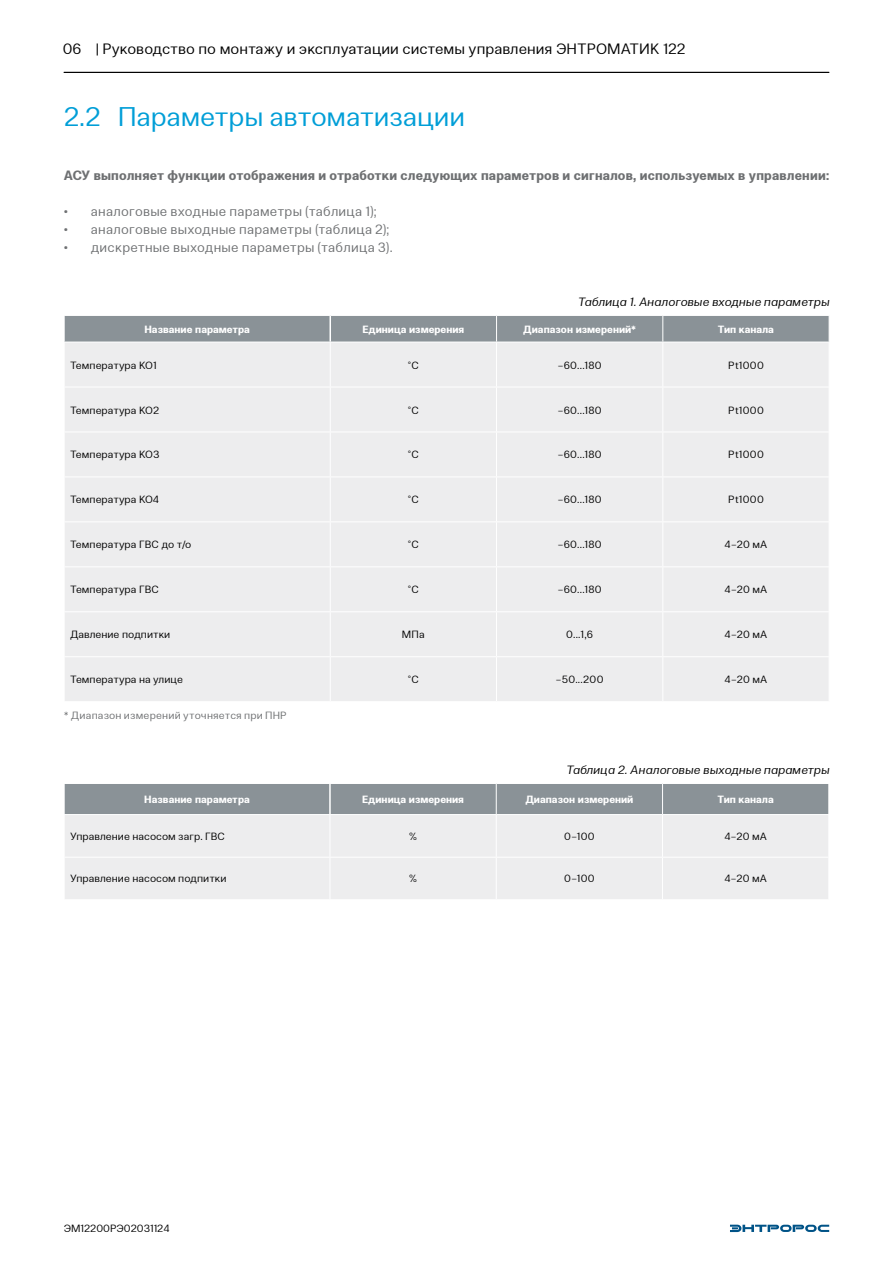
<style>
.page{position:relative;width:893px;height:1263px;background:#fff}
.page>*{position:absolute;margin:0;border:0;box-sizing:border-box;transform-origin:0 0}
.t1{font:27px "Clinica Pro";letter-spacing:-.01em;color:#009ed7}
.t2{font:15px "Clinica Pro";color:#000}
.t3{font:13.5px "Clinica Pro";letter-spacing:.015em;color:#6e7072}
.t4{font:700 13.5px "Clinica Pro";letter-spacing:.01em;color:#6e7072}
.t5{font:italic 12px "Clinica Pro";color:#000}
.t6{font:10.5px "Clinica Pro";color:#000}
.t7{font:700 10.5px "Clinica Pro";color:#fff}
.t8{font:10.5px "Clinica Pro";letter-spacing:.015em;color:#6e7072}
</style>
<div class="page">
<hr style="left:64px;top:72px;width:765px;height:1px;background:#000">
<svg style="left:730px;top:1225px;width:99px;height:7px"></svg>
<div style="left:65px;top:343px;width:764px;height:358px;background:#ededee"></div>
<hr style="left:64px;top:432px;width:266px;height:1px;background:#fff">
<hr style="left:330px;top:432px;width:167px;height:1px;background:#fff">
<hr style="left:64px;top:521px;width:266px;height:1px;background:#fff">
<hr style="left:330px;top:521px;width:167px;height:1px;background:#fff">
<hr style="left:330px;top:566px;width:167px;height:1px;background:#fff">
<hr style="left:330px;top:656px;width:167px;height:1px;background:#fff">
<hr style="left:330px;top:522px;width:1px;height:44px;background:#fff">
<hr style="left:330px;top:567px;width:1px;height:44px;background:#fff">
<hr style="left:330px;top:611px;width:167px;height:1px;background:#fff">
<hr style="left:330px;top:612px;width:1px;height:44px;background:#fff">
<hr style="left:330px;top:657px;width:1px;height:44px;background:#fff">
<hr style="left:64px;top:566px;width:266px;height:1px;background:#fff">
<hr style="left:64px;top:611px;width:266px;height:1px;background:#fff">
<hr style="left:64px;top:656px;width:266px;height:1px;background:#fff">
<hr style="left:330px;top:387px;width:167px;height:1px;background:#fff">
<hr style="left:497px;top:387px;width:166px;height:1px;background:#fff">
<hr style="left:663px;top:387px;width:166px;height:1px;background:#fff">
<hr style="left:497px;top:432px;width:166px;height:1px;background:#fff">
<hr style="left:663px;top:432px;width:166px;height:1px;background:#fff">
<hr style="left:330px;top:476px;width:167px;height:1px;background:#fff">
<hr style="left:497px;top:476px;width:166px;height:1px;background:#fff">
<hr style="left:663px;top:476px;width:166px;height:1px;background:#fff">
<hr style="left:497px;top:521px;width:166px;height:1px;background:#fff">
<hr style="left:663px;top:521px;width:166px;height:1px;background:#fff">
<hr style="left:497px;top:566px;width:166px;height:1px;background:#fff">
<hr style="left:663px;top:566px;width:166px;height:1px;background:#fff">
<hr style="left:497px;top:611px;width:166px;height:1px;background:#fff">
<hr style="left:663px;top:611px;width:166px;height:1px;background:#fff">
<hr style="left:497px;top:656px;width:166px;height:1px;background:#fff">
<hr style="left:663px;top:656px;width:166px;height:1px;background:#fff">
<svg style="left:64px;top:315px;width:765px;height:27px;background:#90989c"></svg>
<hr style="left:64px;top:387px;width:266px;height:1px;background:#fff">
<hr style="left:64px;top:476px;width:266px;height:1px;background:#fff">
<hr style="left:329px;top:316px;width:2px;height:26px;background:#fff">
<hr style="left:330px;top:342px;width:1px;height:45px;background:#fff">
<hr style="left:496px;top:342px;width:1px;height:45px;background:#fff">
<hr style="left:662px;top:342px;width:1px;height:45px;background:#fff">
<hr style="left:330px;top:387px;width:1px;height:45px;background:#fff">
<hr style="left:496px;top:387px;width:1px;height:45px;background:#fff">
<hr style="left:662px;top:387px;width:1px;height:45px;background:#fff">
<hr style="left:330px;top:432px;width:1px;height:44px;background:#fff">
<hr style="left:496px;top:432px;width:1px;height:44px;background:#fff">
<hr style="left:662px;top:432px;width:1px;height:44px;background:#fff">
<hr style="left:330px;top:477px;width:1px;height:44px;background:#fff">
<hr style="left:496px;top:477px;width:1px;height:44px;background:#fff">
<hr style="left:662px;top:477px;width:1px;height:44px;background:#fff">
<hr style="left:496px;top:522px;width:1px;height:44px;background:#fff">
<hr style="left:662px;top:522px;width:1px;height:44px;background:#fff">
<hr style="left:496px;top:567px;width:1px;height:44px;background:#fff">
<hr style="left:662px;top:567px;width:1px;height:44px;background:#fff">
<hr style="left:496px;top:612px;width:1px;height:44px;background:#fff">
<hr style="left:662px;top:612px;width:1px;height:44px;background:#fff">
<hr style="left:496px;top:657px;width:1px;height:44px;background:#fff">
<hr style="left:662px;top:657px;width:1px;height:44px;background:#fff">
<div style="left:65px;top:784px;width:763px;height:30px;background:#8a9297"></div>
<div style="left:65px;top:815px;width:763px;height:84px;background:#ededee"></div>
<hr style="left:64px;top:857px;width:266px;height:1px;background:#fff">
<hr style="left:330px;top:815px;width:1px;height:42px;background:#fff">
<hr style="left:330px;top:857px;width:166px;height:1px;background:#fff">
<hr style="left:330px;top:857px;width:1px;height:42px;background:#fff">
<hr style="left:496px;top:784px;width:1px;height:30px;background:#fff">
<hr style="left:662px;top:784px;width:1px;height:30px;background:#fff">
<hr style="left:496px;top:857px;width:166px;height:1px;background:#fff">
<hr style="left:662px;top:857px;width:167px;height:1px;background:#fff">
<hr style="left:329px;top:784px;width:2px;height:30px;background:#fff">
<hr style="left:496px;top:815px;width:1px;height:42px;background:#fff">
<hr style="left:662px;top:815px;width:1px;height:42px;background:#fff">
<hr style="left:496px;top:857px;width:1px;height:42px;background:#fff">
<hr style="left:662px;top:857px;width:1px;height:42px;background:#fff">
<h2 class="t2" style="left:63px;top:40px;width:624px">06 | Pуководство по монтажу и эксплуатации системы управления ЭНТРОМАТИК 122</h2>
<h1 class="t1" style="left:64px;top:101px;width:403px">2.2 Параметры автоматизации</h1>
<p class="t4" style="left:64px;top:167px;width:767px">АСУ выполняет функции отображения и отработки следующих параметров и сигналов, используемых в управлении:</p>
<p class="t3" style="left:64px;top:203px;width:314px">• аналоговые входные параметры (таблица 1);</p>
<p class="t3" style="left:64px;top:221px;width:327px">• аналоговые выходные параметры (таблица 2);</p>
<p class="t3" style="left:64px;top:239px;width:329px">• дискретные выходные параметры (таблица 3).</p>
<p class="t5" style="left:577px;top:295px;width:253px">Таблица 1. Аналоговые входные параметры</p>
<p class="t7" style="left:144px;top:323px;width:107px">Название параметра</p>
<p class="t7" style="left:362px;top:323px;width:103px">Единица измерения</p>
<p class="t7" style="left:523px;top:323px;width:114px">Диапазон измерений*</p>
<p class="t7" style="left:718px;top:323px;width:58px">Тип канала</p>
<p class="t6" style="left:70px;top:359px;width:88px">Температура КО1</p>
<p class="t6" style="left:408px;top:359px;width:12px">°C</p>
<p class="t6" style="left:558px;top:359px;width:46px">–60...180</p>
<p class="t6" style="left:728px;top:359px;width:37px">Pt1000</p>
<p class="t6" style="left:70px;top:404px;width:91px">Температура КО2</p>
<p class="t6" style="left:408px;top:404px;width:12px">°C</p>
<p class="t6" style="left:558px;top:404px;width:46px">–60...180</p>
<p class="t6" style="left:728px;top:404px;width:37px">Pt1000</p>
<p class="t6" style="left:70px;top:449px;width:91px">Температура КО3</p>
<p class="t6" style="left:408px;top:449px;width:12px">°C</p>
<p class="t6" style="left:558px;top:449px;width:46px">–60...180</p>
<p class="t6" style="left:728px;top:449px;width:37px">Pt1000</p>
<p class="t6" style="left:70px;top:494px;width:90px">Температура КО4</p>
<p class="t6" style="left:408px;top:494px;width:12px">°C</p>
<p class="t6" style="left:558px;top:494px;width:46px">–60...180</p>
<p class="t6" style="left:728px;top:494px;width:37px">Pt1000</p>
<p class="t6" style="left:70px;top:539px;width:123px">Температура ГВС до т/о</p>
<p class="t6" style="left:408px;top:539px;width:12px">°C</p>
<p class="t6" style="left:558px;top:539px;width:46px">–60...180</p>
<p class="t6" style="left:725px;top:539px;width:44px">4–20 мА</p>
<p class="t6" style="left:70px;top:584px;width:90px">Температура ГВС</p>
<p class="t6" style="left:408px;top:584px;width:12px">°C</p>
<p class="t6" style="left:558px;top:584px;width:46px">–60...180</p>
<p class="t6" style="left:725px;top:584px;width:44px">4–20 мА</p>
<p class="t6" style="left:70px;top:628px;width:102px">Давление подпитки</p>
<p class="t6" style="left:402px;top:628px;width:24px">МПа</p>
<p class="t6" style="left:566px;top:628px;width:29px">0...1,6</p>
<p class="t6" style="left:725px;top:628px;width:44px">4–20 мА</p>
<p class="t6" style="left:70px;top:673px;width:114px">Температура на улице</p>
<p class="t6" style="left:408px;top:673px;width:12px">°C</p>
<p class="t6" style="left:556px;top:673px;width:49px">–50...200</p>
<p class="t6" style="left:725px;top:673px;width:44px">4–20 мА</p>
<p class="t8" style="left:64px;top:709px;width:224px">* Диапазон измерений уточняется при ПНР</p>
<p class="t5" style="left:566px;top:763px;width:265px">Таблица 2. Аналоговые выходные параметры</p>
<p class="t7" style="left:144px;top:793px;width:107px">Название параметра</p>
<p class="t7" style="left:362px;top:793px;width:103px">Единица измерения</p>
<p class="t7" style="left:525px;top:793px;width:110px">Диапазон измерений</p>
<p class="t7" style="left:718px;top:793px;width:58px">Тип канала</p>
<p class="t6" style="left:70px;top:830px;width:156px">Управление насосом загр. ГВС</p>
<p class="t6" style="left:409px;top:830px;width:9px">%</p>
<p class="t6" style="left:564px;top:830px;width:32px">0–100</p>
<p class="t6" style="left:724px;top:830px;width:44px">4–20 мА</p>
<p class="t6" style="left:70px;top:873px;width:158px">Управление насосом подпитки</p>
<p class="t6" style="left:409px;top:873px;width:9px">%</p>
<p class="t6" style="left:564px;top:873px;width:32px">0–100</p>
<p class="t6" style="left:724px;top:873px;width:44px">4–20 мА</p>
<p class="t6" style="left:64px;top:1222px;width:107px">ЭМ12200РЭ02031124</p>
</div>
